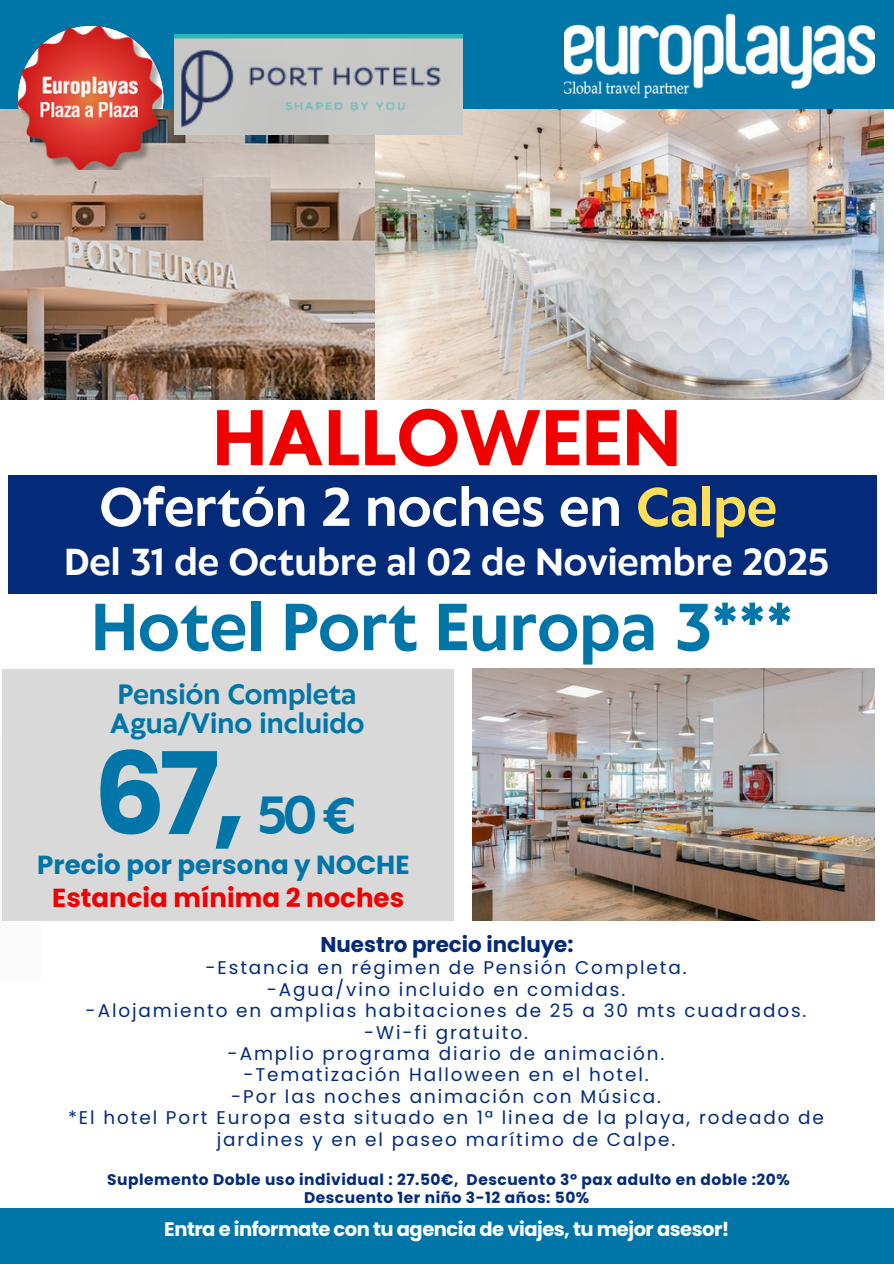
<style>
.page{position:relative;width:894px;height:1264px;background:#fff}
.page>*{position:absolute;margin:0;border:0;box-sizing:border-box;transform-origin:0 0}
.t1{font:700 113.55px "Poppins";color:#0076a8}
.t2{font:700 73.65px "Klein Text";color:#f10000}
.t3{font:700 62.25px "Klein Text";color:#0076a8}
.t4{font:700 50.4px "Klein Text";color:#fff}
.t5{font:700 48.9px "Klein Text";color:#0076a8}
.t6{font:700 35.1px "Klein Text";color:#fff}
.t7{font:700 26.25px/29.2px "Klein Text";color:#0076a8;text-align:center}
.t8{font:700 26.1px "Poppins";color:#0076a8}
.t9{font:700 26.1px "Poppins";color:#f10000}
.t10{font:700 21.45px "Poppins";color:#032b79}
.t11{font:700 19.5px "Poppins";letter-spacing:-.025em;color:#fff}
.t12{font:18.45px/21.5px "Poppins";letter-spacing:.105em;color:#032b79;text-align:center}
.t13{font:700 15.45px "Poppins";letter-spacing:.035em;color:#032b79}
.s1{color:#ffde59}
</style>
<div class="page">
<div style="left:0;top:737px;width:41px;height:242px;background:#fafafa"></div>
<div style="left:0;top:0;width:893px;height:109px;background:#0076a8"></div>
<div style="left:0;top:1208px;width:893px;height:55px;background:#0076a8"></div>
<img style="left:564px;top:13px;width:310px;height:85px">
<div style="left:2px;top:668px;width:452px;height:252px;background:#d9d9d9"></div>
<img style="left:472px;top:668px;width:402px;height:253px">
<img style="left:0;top:109px;width:883px;height:291px">
<img style="left:18px;top:27px;width:143px;height:143px">
<div style="left:8px;top:475px;width:868px;height:118px;background:#032b79"></div>
<img style="left:174px;top:35px;width:288px;height:100px">
<h4 class="t2" style="left:212px;top:400px;width:470px">HALLOWEEN</h4>
<h1 class="t4" style="left:100px;top:481px;width:678px">Ofertón 2 noches en <span class="s1">Calpe</span></h1>
<h6 class="t6" style="left:65px;top:544px;width:766px">Del 31 de Octubre al 02 de Noviembre 2025</h6>
<p class="t3" style="left:91px;top:595px;width:703px">Hotel Port Europa 3***</p>
<h3 class="t7" style="left:110px;top:681px;width:256px">Pensión Completa<br>Agua/Vino incluido</h3>
<h2 class="t1" style="left:93px;top:714px;width:153px">67,</h2>
<p class="t5" style="left:257px;top:790px;width:100px">50€</p>
<h5 class="t8" style="left:37px;top:846px;width:373px">Precio por persona y NOCHE</h5>
<p class="t9" style="left:52px;top:880px;width:353px">Estancia mínima 2 noches</p>
<h4 class="t10" style="left:320px;top:929px;width:254px">Nuestro precio incluye:</h4>
<h6 class="t12" style="left:205px;top:957px;width:482px">-Estancia en régimen de Pensión Completa.</h6>
<h6 class="t12" style="left:267px;top:978px;width:360px">-Agua/vino incluido en comidas.</h6>
<p class="t12" style="left:86px;top:1000px;width:722px">-Alojamiento en amplias habitaciones de 25 a 30 mts cuadrados.</p>
<p class="t12" style="left:364px;top:1021px;width:165px">-Wi-fi gratuito.</p>
<p class="t12" style="left:227px;top:1042px;width:438px">-Amplio programa diario de animación.</p>
<p class="t12" style="left:243px;top:1064px;width:406px">-Tematización Halloween en el hotel.</p>
<p class="t12" style="left:231px;top:1085px;width:431px">-Por las noches animación con Música.</p>
<p class="t12" style="left:68px;top:1106px;width:757px">*El hotel Port Europa esta situado en 1ª linea de la playa, rodeado de jardines y en el paseo marítimo de Calpe.</p>
<p class="t13" style="left:107px;top:1168px;width:684px">Suplemento Doble uso individual : 27.50€, Descuento 3º pax adulto en doble :20%</p>
<p class="t13" style="left:304px;top:1186px;width:287px">Descuento 1er niño 3-12 años: 50%</p>
<p class="t11" style="left:164px;top:1214px;width:566px">Entra e informate con tu agencia de viajes, tu mejor asesor!</p>
</div>
